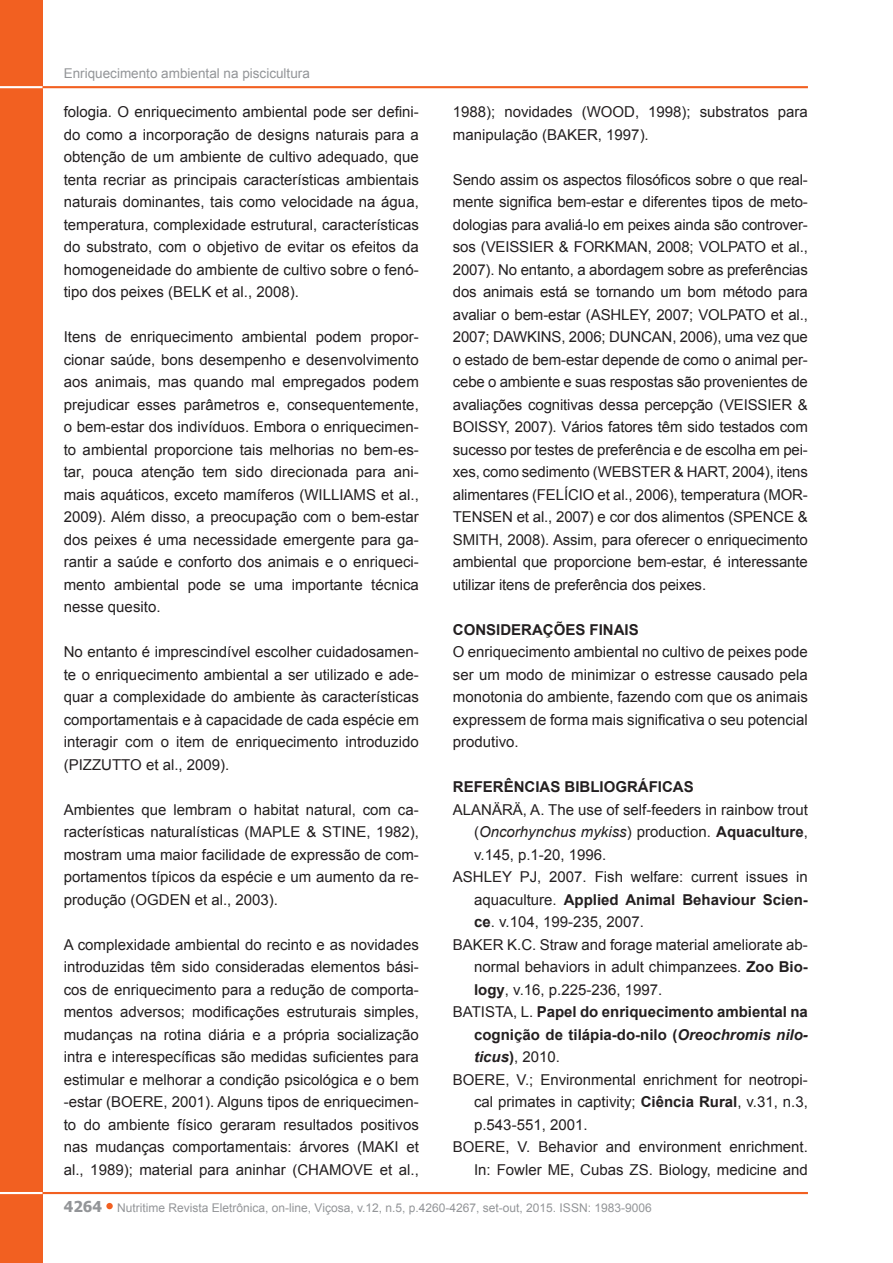
<style>
.page{position:relative;width:893px;height:1263px;background:#fff}
.page>*{position:absolute;margin:0;border:0;box-sizing:border-box;transform-origin:0 0}
.Corpo{font:15px/22.5px "Arial";color:#231f20;text-align:justify}
.Recuo_referência{font:15px/22.5px "Arial";color:#231f20;text-align:justify}
.Recuo_referência-2{font:700 15px/22.5px "Arial";color:#231f20;text-align:justify}
.Títulos{font:700 15px "Arial";color:#231f20}
.t1{font:13.5px "Arial";color:#939598}
.t2{font:12px "Arial";color:#939598}
.s1{font-style:italic}
.s2{font-weight:700}
.s3{font-weight:400}
.s4{font-family:"Tahoma";font-weight:700;font-size:15px}
</style>
<div class="page">
<div style="left:106px;top:1203px;width:7px;height:6px;background:#f26021;border-radius:50%"></div>
<div style="left:0;top:0;width:43px;height:1263px;background:#f26021"></div>
<hr style="left:0;top:1192px;width:56px;height:2px;background:#fff">
<hr style="left:43px;top:1192px;width:765px;height:2px;background:#f26021">
<hr style="left:0;top:86px;width:56px;height:2px;background:#fff">
<hr style="left:43px;top:86px;width:765px;height:2px;background:#f26021">
<p class="t1" style="left:64px;top:64px;width:248px">Enriquecimento ambiental na piscicultura</p>
<p class="Corpo" style="left:64px;top:101px;width:357px">fologia. O enriquecimento ambiental pode ser defini&shy;do como a incorporação de designs naturais para a obtenção de um ambiente de cultivo adequado, que tenta recriar as principais características ambientais naturais dominantes, tais como velocidade na água, temperatura, complexidade estrutural, características do substrato, com o objetivo de evitar os efeitos da homogeneidade do ambiente de cultivo sobre o fenó&shy;tipo dos peixes (BELK et al., 2008).</p>
<p class="Corpo" style="left:64px;top:326px;width:357px">Itens de enriquecimento ambiental podem propor&shy;cionar saúde, bons desempenho e desenvolvimento aos animais, mas quando mal empregados podem prejudicar esses parâmetros e, consequentemente, o bem-estar dos indivíduos. Embora o enriquecimen&shy;to ambiental proporcione tais melhorias no bem-es&shy;tar, pouca atenção tem sido direcionada para ani&shy;mais aquáticos, exceto mamíferos (WILLIAMS et al., 2009). Além disso, a preocupação com o bem-estar dos peixes é uma necessidade emergente para ga&shy;rantir a saúde e conforto dos animais e o enriqueci&shy;mento ambiental pode se uma importante técnica nesse quesito.</p>
<p class="Corpo" style="left:64px;top:641px;width:357px">No entanto é imprescindível escolher cuidadosamen&shy;te o enriquecimento ambiental a ser utilizado e ade&shy;quar a complexidade do ambiente às características comportamentais e à capacidade de cada espécie em interagir com o item de enriquecimento introduzido (PIZZUTTO et al., 2009).</p>
<p class="Corpo" style="left:64px;top:798px;width:357px">Ambientes que lembram o habitat natural, com ca&shy;racterísticas naturalísticas (MAPLE &amp; STINE, 1982), mostram uma maior facilidade de expressão de com&shy;portamentos típicos da espécie e um aumento da re&shy;produção (OGDEN et al., 2003).</p>
<p class="Corpo" style="left:64px;top:933px;width:357px">A complexidade ambiental do recinto e as novidades introduzidas têm sido consideradas elementos bási&shy;cos de enriquecimento para a redução de comporta&shy;mentos adversos; modificações estruturais simples, mudanças na rotina diária e a própria socialização intra e interespecíficas são medidas suficientes para estimular e melhorar a condição psicológica e o bem -estar (BOERE, 2001). Alguns tipos de enriquecimen&shy;to do ambiente físico geraram resultados positivos nas mudanças comportamentais: árvores (MAKI et al., 1989); material para aninhar (CHAMOVE et al.,</p>
<p class="Corpo" style="left:453px;top:101px;width:357px">1988); novidades (WOOD, 1998); substratos para manipulação (BAKER, 1997).</p>
<p class="Corpo" style="left:453px;top:168px;width:357px">Sendo assim os aspectos filosóficos sobre o que real&shy;mente significa bem-estar e diferentes tipos de meto&shy;dologias para avaliá-lo em peixes ainda são controver&shy;sos (VEISSIER &amp; FORKMAN, 2008; VOLPATO et al., 2007). No entanto, a abordagem sobre as preferências dos animais está se tornando um bom método para avaliar o bem-estar (ASHLEY, 2007; VOLPATO et al., 2007; DAWKINS, 2006; DUNCAN, 2006), uma vez que o estado de bem-estar depende de como o animal per&shy;cebe o ambiente e suas respostas são provenientes de avaliações cognitivas dessa percepção (VEISSIER &amp; BOISSY, 2007). Vários fatores têm sido testados com sucesso por testes de preferência e de escolha em pei&shy;xes, como sedimento (WEBSTER &amp; HART, 2004), itens alimentares (FELÍCIO et al., 2006), temperatura (MOR-TENSEN et al., 2007) e cor dos alimentos (SPENCE &amp; SMITH, 2008). Assim, para oferecer o enriquecimento ambiental que proporcione bem-estar, é interessante utilizar itens de preferência dos peixes.</p>
<p class="Títulos" style="left:453px;top:619px;width:187px">CONSIDERAÇÕES FINAIS</p>
<p class="Corpo" style="left:453px;top:641px;width:357px">O enriquecimento ambiental no cultivo de peixes pode ser um modo de minimizar o estresse causado pela monotonia do ambiente, fazendo com que os animais expressem de forma mais significativa o seu potencial produtivo.</p>
<p class="Títulos" style="left:453px;top:777px;width:242px">REFERÊNCIAS BIBLIOGRÁFICAS</p>
<p class="Recuo_referência" style="left:474px;top:798px;width:335px;text-indent:-21px">ALANÄRÄ, A. The use of self-feeders in rainbow trout (<span class="s1">Oncorhynchus mykiss</span>) production. <span class="s2">Aquaculture</span>, v.145, p.1-20, 1996.</p>
<p class="Recuo_referência" style="left:474px;top:866px;width:335px;text-indent:-21px">ASHLEY PJ, 2007. Fish welfare: current issues in aquaculture. <span class="s2">Applied Animal Behaviour Scien&shy;ce</span>. v.104, 199-235, 2007.</p>
<p class="Recuo_referência" style="left:474px;top:933px;width:335px;text-indent:-21px">BAKER K.C. Straw and forage material ameliorate ab&shy;normal behaviors in adult chimpanzees. <span class="s2">Zoo Bio&shy;logy</span>, v.16, p.225-236, 1997.</p>
<p class="Recuo_referência-2" style="left:474px;top:1001px;width:335px;text-indent:-21px"><span class="s3">BATISTA, L.</span> Papel do enriquecimento ambiental na cognição de tilápia-do-nilo (<span class="s1">Oreochromis nilo&shy;ticus</span>)<span class="s3">, 2010.</span></p>
<p class="Recuo_referência" style="left:474px;top:1068px;width:335px;text-indent:-21px">BOERE, V.; Environmental enrichment for neotropi&shy;cal primates in captivity; <span class="s2">Ciência Rural</span>, v.31, n.3, p.543-551, 2001.</p>
<p class="Recuo_referência" style="left:453px;top:1136px;width:357px;text-align:right">BOERE, V. Behavior and environment enrichment.<br>In: Fowler ME, Cubas ZS. Biology, medicine and</p>
<p class="t2" style="left:64px;top:1199px;width:589px"><span class="s4">4264</span> Nutritime Revista Eletrônica, on-line, Viçosa, v.12, n.5, p.4260-4267, set-out, 2015. ISSN: 1983-9006</p>
</div>
